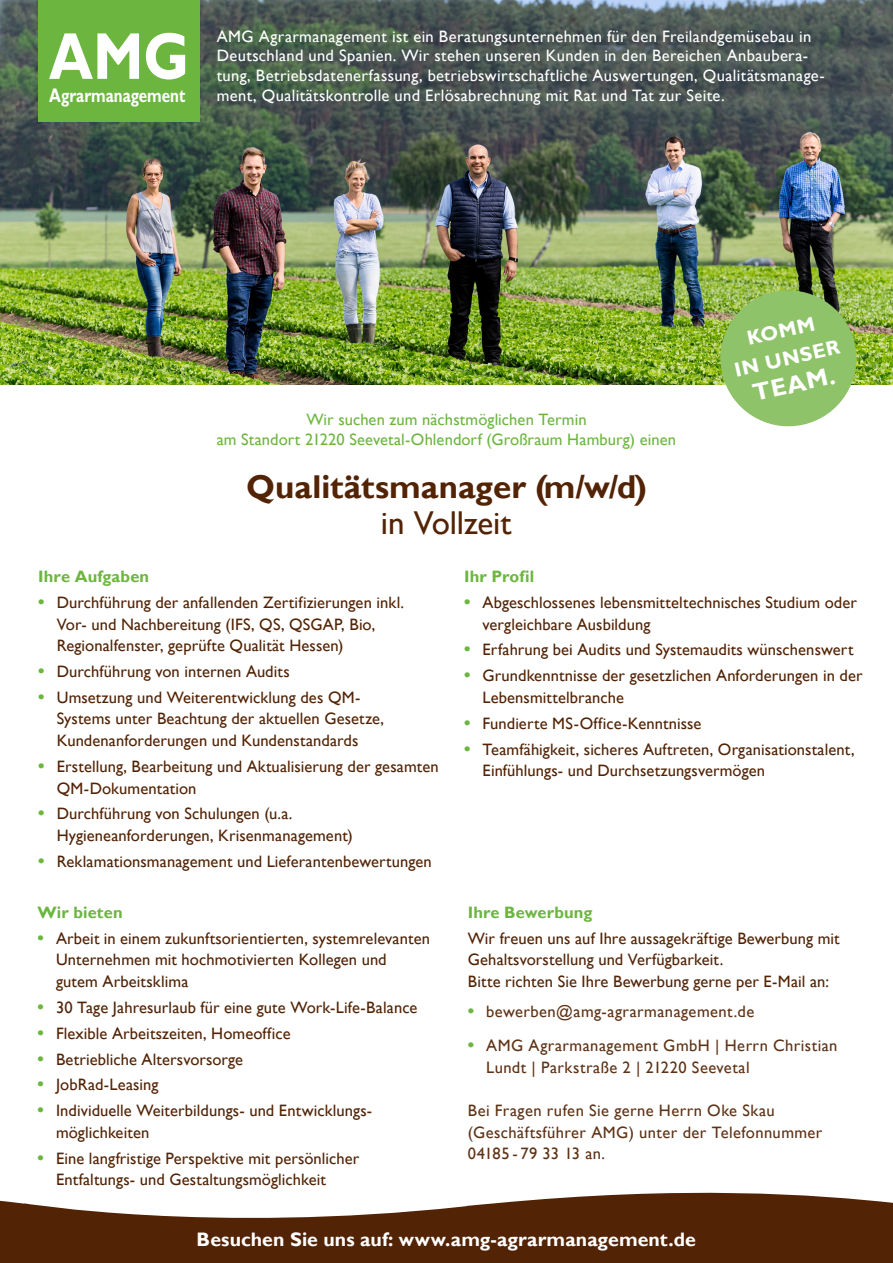
<style>
.page{position:relative;width:893px;height:1263px;background:#fff}
.page>*{position:absolute;margin:0;border:0;box-sizing:border-box;transform-origin:0 0}
.t1{font:700 66.6px "Gill Sans";color:#fff;scale:.85 1}
.t2{font:700 33px "Gill Sans";color:#522305}
.t3{font:33px "Gill Sans";letter-spacing:-.005em;color:#522305}
.t4{font:700 24.6px "Gill Sans";color:#fff}
.t5{font:700 20.4px/28px "Gill Sans";color:#fff;text-align:center}
.t6{font:700 19.8px "Gill Sans";color:#fff;scale:.77 1}
.t7{font:700 19.5px "Gill Sans";letter-spacing:.005em;color:#fff}
.t8{font:16.5px/21.6px "Gill Sans";letter-spacing:.005em;color:#522305}
.t9{font:16.5px/19.8px "Gill Sans";letter-spacing:.02em;color:#fff}
.t10{font:16.5px/21.6px "Gill Sans";letter-spacing:.03em;color:#5e3215}
.t11{font:16.5px/19.8px "Gill Sans";letter-spacing:.005em;color:#6cb640;text-align:center}
.t12{font:700 16.5px "Gill Sans";letter-spacing:.005em;color:#6cb640}
.s1{font-weight:700;font-size:18px;color:#6cb640}
</style>
<div class="page">
<img style="left:0;top:99px;width:893px;height:286px">
<img style="left:0;top:0;width:893px;height:45px">
<img style="left:0;top:45px;width:893px;height:54px">
<div style="left:38px;top:0;width:161px;height:122px;background:#6cb640"></div>
<svg style="left:714px;top:284px;width:149px;height:143px;background:#9ac473"></svg>
<svg style="left:0;top:1192px;width:893px;height:71px;fill:#522305"></svg>
<h1 class="t1" style="left:49px;top:16px;width:167px">AMG</h1>
<p class="t6" style="left:49px;top:83px;width:178px">Agrarmanagement</p>
<p class="t9" style="left:217px;top:26px;width:610px">AMG Agrarmanagement ist ein Beratungsunternehmen für den Freilandgemüsebau in Deutschland und Spanien. Wir stehen unseren Kunden in den Bereichen Anbaubera&shy;tung, Betriebsdatenerfassung, betriebswirtschaftliche Auswertungen, Qualitätsmanage&shy;ment, Qualitätskontrolle und Erlösabrechnung mit Rat und Tat zur Seite.</p>
<p class="t11" style="left:217px;top:410px;width:461px">Wir suchen zum nächstmöglichen Termin<br>am Standort 21220 Seevetal-Ohlendorf (Großraum Hamburg) einen</p>
<h2 class="t2" style="left:246px;top:467px;width:402px">Qualitätsmanager (m /w/d)</h2>
<h2 class="t3" style="left:381px;top:503px;width:132px">in Vollzeit</h2>
<p class="t5" style="left:726px;top:328px;width:109px;rotate:-12deg">KOMM<br>IN UNSER</p>
<h3 class="t4" style="left:750px;top:379px;width:85px;rotate:-12deg">TEAM.</h3>
<p class="t12" style="left:38px;top:567px;width:113px">Ihre Aufgaben</p>
<p class="t8" style="left:57px;top:592px;width:349px;text-indent:-18px"><span class="s1">•</span> Durchführung der anfallenden Zertifizierungen inkl.<br>Vor- und Nachbereitung (IFS, QS, QSGAP, Bio,<br>Regionalfenster, geprüfte Qualität Hessen)</p>
<p class="t8" style="left:38px;top:661px;width:253px"><span class="s1">•</span> Durchführung von internen Audits</p>
<p class="t8" style="left:57px;top:687px;width:329px;text-indent:-18px"><span class="s1">•</span> Umsetzung und Weiterentwicklung des QM-<br>Systems unter Beachtung der aktuellen Gesetze,<br>Kundenanforderungen und Kundenstandards</p>
<p class="t8" style="left:57px;top:756px;width:384px;text-indent:-18px"><span class="s1">•</span> Erstellung, Bearbeitung und Aktualisierung der gesamten<br>QM-Dokumentation</p>
<p class="t8" style="left:57px;top:803px;width:298px;text-indent:-18px"><span class="s1">•</span> Durchführung von Schulungen (u.a.<br>Hygieneanforderungen, Krisenmanagement)</p>
<p class="t8" style="left:38px;top:851px;width:395px"><span class="s1">•</span> Reklamationsmanagement und Lieferantenbewertungen</p>
<p class="t12" style="left:38px;top:902px;width:87px">Wir bieten</p>
<p class="t8" style="left:56px;top:928px;width:375px;text-indent:-18px"><span class="s1">•</span> Arbeit in einem zukunftsorientierten, systemrelevanten<br>Unternehmen mit hochmotivierten Kollegen und gutem Arbeitsklima</p>
<p class="t8" style="left:38px;top:997px;width:381px"><span class="s1">•</span> 30 Tage Jahresurlaub für eine gute Work-Life-Balance</p>
<p class="t8" style="left:38px;top:1022px;width:255px"><span class="s1">•</span> Flexible Arbeitszeiten, Homeoffice</p>
<p class="t8" style="left:38px;top:1048px;width:207px"><span class="s1">•</span> Betriebliche Altersvorsorge</p>
<p class="t8" style="left:38px;top:1074px;width:123px"><span class="s1">•</span> JobRad-Leasing</p>
<p class="t8" style="left:56px;top:1100px;width:318px;text-indent:-18px"><span class="s1">•</span> Individuelle Weiterbildungs- und Entwicklungs&shy;möglichkeiten</p>
<p class="t8" style="left:56px;top:1147px;width:305px;text-indent:-18px"><span class="s1">•</span> Eine langfristige Perspektive mit persönlicher<br>Entfaltungs- und Gestaltungsmöglichkeit</p>
<p class="t12" style="left:464px;top:567px;width:72px">Ihr Profil</p>
<p class="t8" style="left:482px;top:592px;width:376px;text-indent:-18px"><span class="s1">•</span> Abgeschlossenes lebensmitteltechnisches Studium oder vergleichbare Ausbildung</p>
<p class="t8" style="left:464px;top:639px;width:391px"><span class="s1">•</span> Erfahrung bei Audits und Systemaudits wünschenswert</p>
<p class="t8" style="left:482px;top:665px;width:382px;text-indent:-18px"><span class="s1">•</span> Grundkenntnisse der gesetzlichen Anforderungen in der<br>Lebensmittelbranche</p>
<p class="t8" style="left:464px;top:713px;width:239px"><span class="s1">•</span> Fundierte MS-Office-Kenntnisse</p>
<p class="t8" style="left:482px;top:738px;width:374px;text-indent:-18px"><span class="s1">•</span> Teamfähigkeit, sicheres Auftreten, Organisationstalent,<br>Einfühlungs- und Durchsetzungsvermögen</p>
<p class="t12" style="left:468px;top:902px;width:126px">Ihre Bewerbung</p>
<p class="t8" style="left:468px;top:928px;width:373px">Wir freuen uns auf Ihre aussagekräftige Bewerbung mit<br>Gehaltsvorstellung und Verfügbarkeit.<br>Bitte richten Sie Ihre Bewerbung gerne per E-Mail an:</p>
<p class="t10" style="left:468px;top:1001px;width:288px"><span class="s1">•</span> bewerben@amg-agrarmanagement.de</p>
<p class="t10" style="left:486px;top:1035px;width:353px;text-indent:-18px"><span class="s1">•</span> AMG Agrarmanagement GmbH | Herrn Christian<br>Lundt | Parkstraße 2 | 21220 Seevetal</p>
<p class="t10" style="left:468px;top:1100px;width:356px">Bei Fragen rufen Sie gerne Herrn Oke Skau (Geschäftsführer AMG) unter der Telefonnummer<br>04185 - 79 33 13 an.</p>
<p class="t7" style="left:197px;top:1228px;width:501px">Besuchen Sie uns auf: www.amg-agrarmanagement.de</p>
</div>
